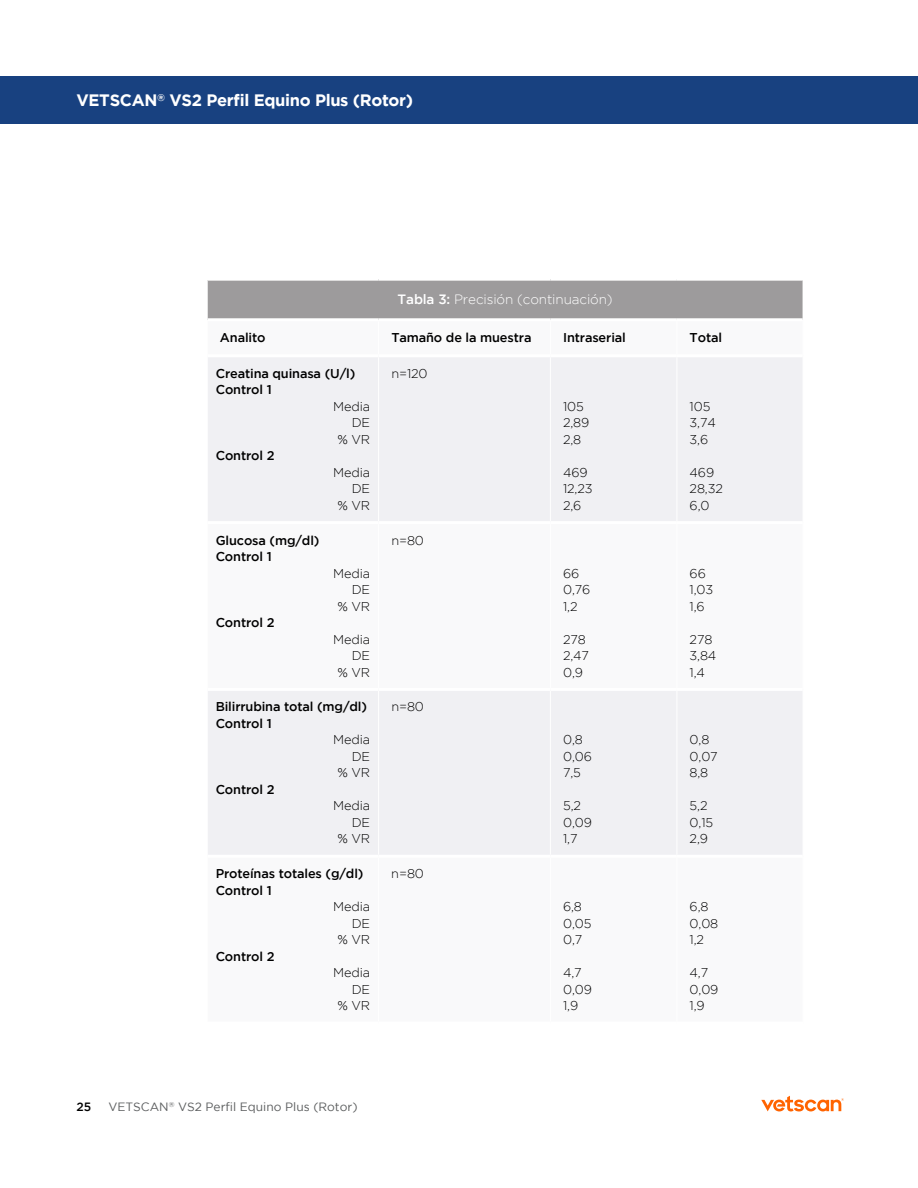
<style>
.page{position:relative;width:918px;height:1188px;background:#fff}
.page>*{position:absolute;margin:0;border:0;box-sizing:border-box;transform-origin:0 0}
.t1{font:700 16.5px "Gotham";letter-spacing:-.02em;color:#fff}
.t2{font:300 13.5px "Gotham";letter-spacing:-.01em;color:#fff}
.t3{font:300 12.75px/16.5px "Gotham";letter-spacing:-.01em;color:#000}
.t4{font:500 12.75px/16.5px "Gotham";letter-spacing:-.01em;color:#000}
.t5{font:12px "Gotham";color:#5b5d5e}
.t6{font:500 12px "Gotham";color:#000}
.s1{font-weight:500}
</style>
<div class="page">
<div style="left:0;top:77px;width:918px;height:47px;background:#184180"></div>
<svg style="left:761px;top:1096px;width:83px;height:15px"></svg>
<div style="left:207px;top:279px;width:596px;height:41px;background:#9d9b9c"></div>
<div style="left:208px;top:357px;width:594px;height:164px;background:#f0f0f3"></div>
<div style="left:208px;top:691px;width:594px;height:164px;background:#f0f0f3"></div>
<hr style="left:207px;top:281px;width:1px;height:39px;background:#fff">
<hr style="left:378px;top:357px;width:1px;height:164px;background:#fff">
<hr style="left:550px;top:357px;width:1px;height:164px;background:#fff">
<hr style="left:677px;top:357px;width:1px;height:164px;background:#fff">
<hr style="left:378px;top:691px;width:1px;height:164px;background:#fff">
<hr style="left:550px;top:691px;width:1px;height:164px;background:#fff">
<hr style="left:677px;top:691px;width:1px;height:164px;background:#fff">
<hr style="left:207px;top:278px;width:172px;height:3px;background:#fff">
<hr style="left:379px;top:278px;width:171px;height:3px;background:#fff">
<hr style="left:550px;top:278px;width:127px;height:3px;background:#fff">
<hr style="left:677px;top:278px;width:126px;height:3px;background:#fff">
<hr style="left:208px;top:318px;width:171px;height:3px;background:#fff">
<hr style="left:379px;top:318px;width:171px;height:3px;background:#fff">
<hr style="left:550px;top:318px;width:127px;height:3px;background:#fff">
<hr style="left:677px;top:318px;width:126px;height:3px;background:#fff">
<p class="t1" style="left:77px;top:91px;width:338px">VETSCAN<sup>®</sup> VS2 Perfil Equino Plus (Rotor)</p>
<p class="t2" style="left:398px;top:292px;width:217px"><span class="s1">Tabla 3:</span> Precisión (continuación)</p>
<p class="t4" style="left:220px;top:329px;width:47px">Analito</p>
<p class="t4" style="left:391px;top:329px;width:142px">Tamaño de la muestra</p>
<p class="t4" style="left:563px;top:329px;width:64px">Intraserial</p>
<p class="t4" style="left:690px;top:329px;width:34px">Total</p>
<p class="t4" style="left:216px;top:365px;width:141px">Creatina quinasa (U/l)<br>Control 1</p>
<p class="t3" style="left:333px;top:398px;width:38px;text-align:right">Media<br>DE<br>% VR</p>
<p class="t4" style="left:216px;top:447px;width:60px">Control 2</p>
<p class="t3" style="left:333px;top:464px;width:38px;text-align:right">Media<br>DE<br>% VR</p>
<p class="t3" style="left:391px;top:365px;width:38px">n=120</p>
<p class="t3" style="left:690px;top:398px;width:28px">105<br>3,74<br>3,6</p>
<p class="t3" style="left:690px;top:464px;width:35px">469<br>28,32<br>6,0</p>
<p class="t3" style="left:563px;top:398px;width:28px">105<br>2,89<br>2,8</p>
<p class="t3" style="left:563px;top:464px;width:31px">469<br>12,23<br>2,6</p>
<p class="t4" style="left:216px;top:532px;width:105px">Glucosa (mg/dl)<br>Control 1</p>
<p class="t4" style="left:216px;top:614px;width:60px">Control 2</p>
<p class="t3" style="left:333px;top:565px;width:38px;text-align:right">Media<br>DE<br>% VR</p>
<p class="t3" style="left:333px;top:631px;width:38px;text-align:right">Media<br>DE<br>% VR</p>
<p class="t4" style="left:216px;top:698px;width:153px">Bilirrubina total (mg/dl)<br>Control 1</p>
<p class="t3" style="left:333px;top:731px;width:38px;text-align:right">Media<br>DE<br>% VR</p>
<p class="t4" style="left:216px;top:781px;width:60px">Control 2</p>
<p class="t3" style="left:333px;top:797px;width:38px;text-align:right">Media<br>DE<br>% VR</p>
<p class="t4" style="left:216px;top:865px;width:149px">Proteínas totales (g/dl)<br>Control 1</p>
<p class="t3" style="left:333px;top:898px;width:38px;text-align:right">Media<br>DE<br>% VR</p>
<p class="t4" style="left:216px;top:948px;width:60px">Control 2</p>
<p class="t3" style="left:333px;top:964px;width:38px;text-align:right">Media<br>DE<br>% VR</p>
<p class="t3" style="left:391px;top:532px;width:34px">n=80</p>
<p class="t3" style="left:391px;top:698px;width:34px">n=80</p>
<p class="t3" style="left:391px;top:865px;width:34px">n=80</p>
<p class="t6" style="left:77px;top:1100px;width:16px">25</p>
<p class="t5" style="left:108px;top:1100px;width:251px">VETSCAN<sup>®</sup> VS2 Perfil Equino Plus (Rotor)</p>
<p class="t3" style="left:563px;top:565px;width:29px">66<br>0,76<br>1,2</p>
<p class="t3" style="left:563px;top:631px;width:28px">278<br>2,47<br>0,9</p>
<p class="t3" style="left:563px;top:731px;width:30px">0,8<br>0,06<br>7,5</p>
<p class="t3" style="left:563px;top:797px;width:30px">5,2<br>0,09<br>1,7</p>
<p class="t3" style="left:563px;top:898px;width:30px">6,8<br>0,05<br>0,7</p>
<p class="t3" style="left:563px;top:964px;width:30px">4,7<br>0,09<br>1,9</p>
<p class="t3" style="left:690px;top:565px;width:25px">66<br>1,03<br>1,6</p>
<p class="t3" style="left:690px;top:631px;width:28px">278<br>3,84<br>1,4</p>
<p class="t3" style="left:690px;top:731px;width:30px">0,8<br>0,07<br>8,8</p>
<p class="t3" style="left:690px;top:797px;width:25px">5,2<br>0,15<br>2,9</p>
<p class="t3" style="left:690px;top:898px;width:30px">6,8<br>0,08<br>1,2</p>
<p class="t3" style="left:690px;top:964px;width:30px">4,7<br>0,09<br>1,9</p>
</div>
